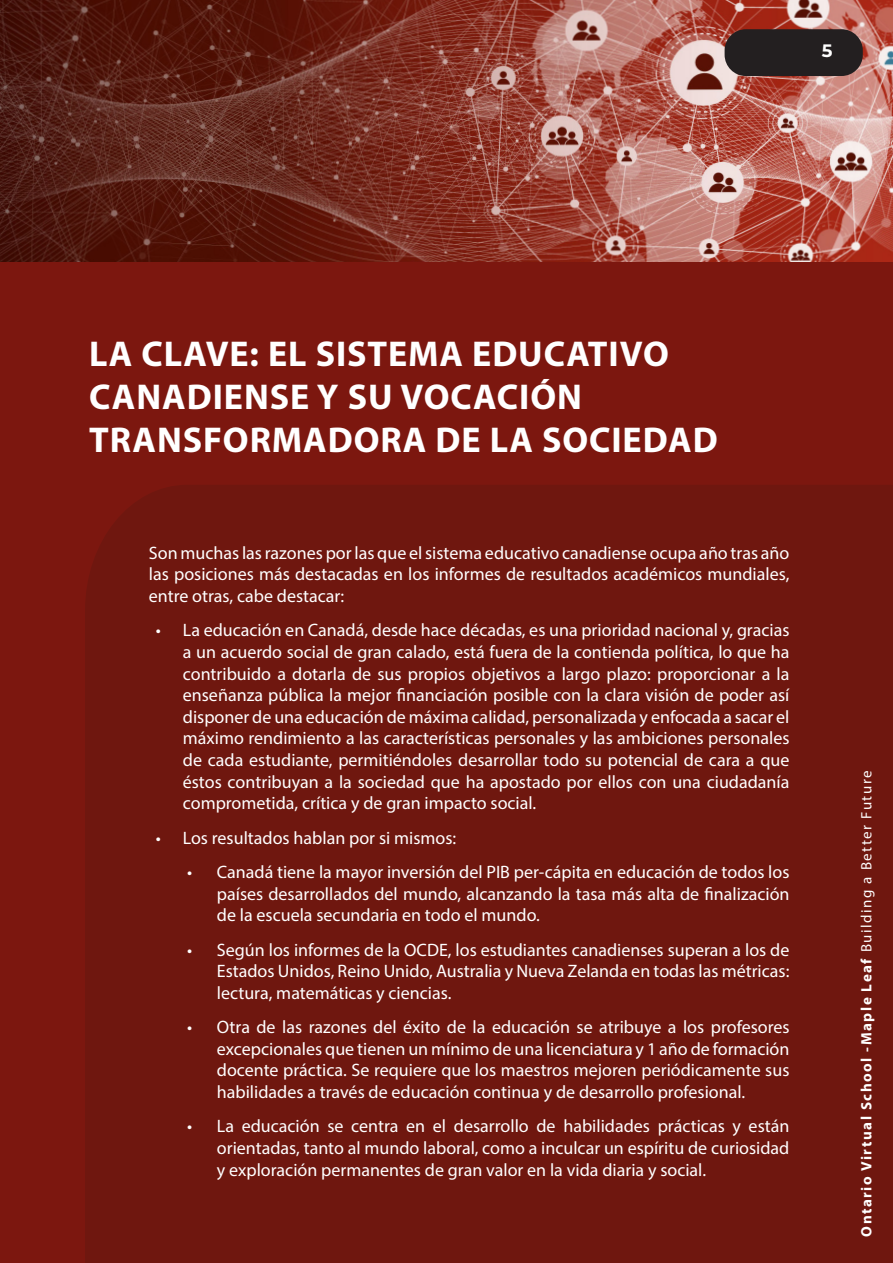
<style>
.page{position:relative;width:893px;height:1263px;background:#7c170f}
.page>*{position:absolute;margin:0;border:0;box-sizing:border-box;transform-origin:0 0}
.Body_Text{font:700 36px "Myriad Pro";letter-spacing:.025em;color:#fff}
.t1{font:18px/21.6px "Myriad Pro";color:#fff;text-align:justify}
.t2{font:700 18px "Montserrat";color:#fff}
.t3{font:700 15px "Myriad Pro";letter-spacing:.1em;color:#fff}
.s1{font-weight:400}
</style>
<div class="page">
<img style="left:0;top:0;width:893px;height:261px">
<div style="left:85px;top:485px;width:808px;height:778px;background:#6f170f"></div>
<div style="left:725px;top:29px;width:138px;height:47px;background:#231f20;border-radius:21px"></div>
<p class="t2" style="left:822px;top:38px;width:12px">5</p>
<p class="Body_Text" style="left:89px;top:330px;width:581px">LA CLAVE: EL SISTEMA EDUCATIVO</p>
<p class="Body_Text" style="left:89px;top:373px;width:494px">CANADIENSE Y SU VOCACIÓN</p>
<p class="Body_Text" style="left:89px;top:416px;width:630px">TRANSFORMADORA DE LA SOCIEDAD</p>
<p class="t1" style="left:149px;top:542px;width:642px">Son muchas las razones por las que el sistema educativo canadiense ocupa año tras año las posiciones más destacadas en los informes de resultados académicos mundiales, entre otras, cabe destacar:</p>
<p class="t1" style="left:183px;top:619px;width:608px;text-indent:-27px">• La educación en Canadá, desde hace décadas, es una prioridad nacional y, gracias a un acuerdo social de gran calado, está fuera de la contienda política, lo que ha contribuido a dotarla de sus propios objetivos a largo plazo: proporcionar a la enseñanza pública la mejor financiación posible con la clara visión de poder así disponer de una educación de máxima calidad, personalizada y enfocada a sacar el máximo rendimiento a las características personales y las ambiciones personales de cada estudiante, permitiéndoles desarrollar todo su potencial de cara a que éstos contribuyan a la sociedad que ha apostado por ellos con una ciudadanía comprometida, crítica y de gran impacto social.</p>
<p class="t1" style="left:156px;top:826px;width:302px">• Los resultados hablan por si mismos:</p>
<p class="t1" style="left:217px;top:861px;width:574px;text-indent:-30px">• Canadá tiene la mayor inversión del PIB per-cápita en educación de todos los países desarrollados del mundo, alcanzando la tasa más alta de finalización de la escuela secundaria en todo el mundo.</p>
<p class="t1" style="left:217px;top:938px;width:574px;text-indent:-30px">• Según los informes de la OCDE, los estudiantes canadienses superan a los de Estados Unidos, Reino Unido, Australia y Nueva Zelanda en todas las métricas: lectura, matemáticas y ciencias.</p>
<p class="t1" style="left:217px;top:1016px;width:574px;text-indent:-30px">• Otra de las razones del éxito de la educación se atribuye a los profesores excepcionales que tienen un mínimo de una licenciatura y 1 año de formación docente práctica. Se requiere que los maestros mejoren periódicamente sus habilidades a través de educación continua y de desarrollo profesional.</p>
<p class="t1" style="left:217px;top:1115px;width:574px;text-indent:-30px">• La educación se centra en el desarrollo de habilidades prácticas y están orientadas, tanto al mundo laboral, como a inculcar un espíritu de curiosidad y exploración permanentes de gran valor en la vida diaria y social.</p>
<p class="t3" style="left:857px;top:1237px;width:468px;rotate:-90deg">Ontario Virtual School -Maple Leaf <span class="s1">Building a Better Future</span></p>
</div>
